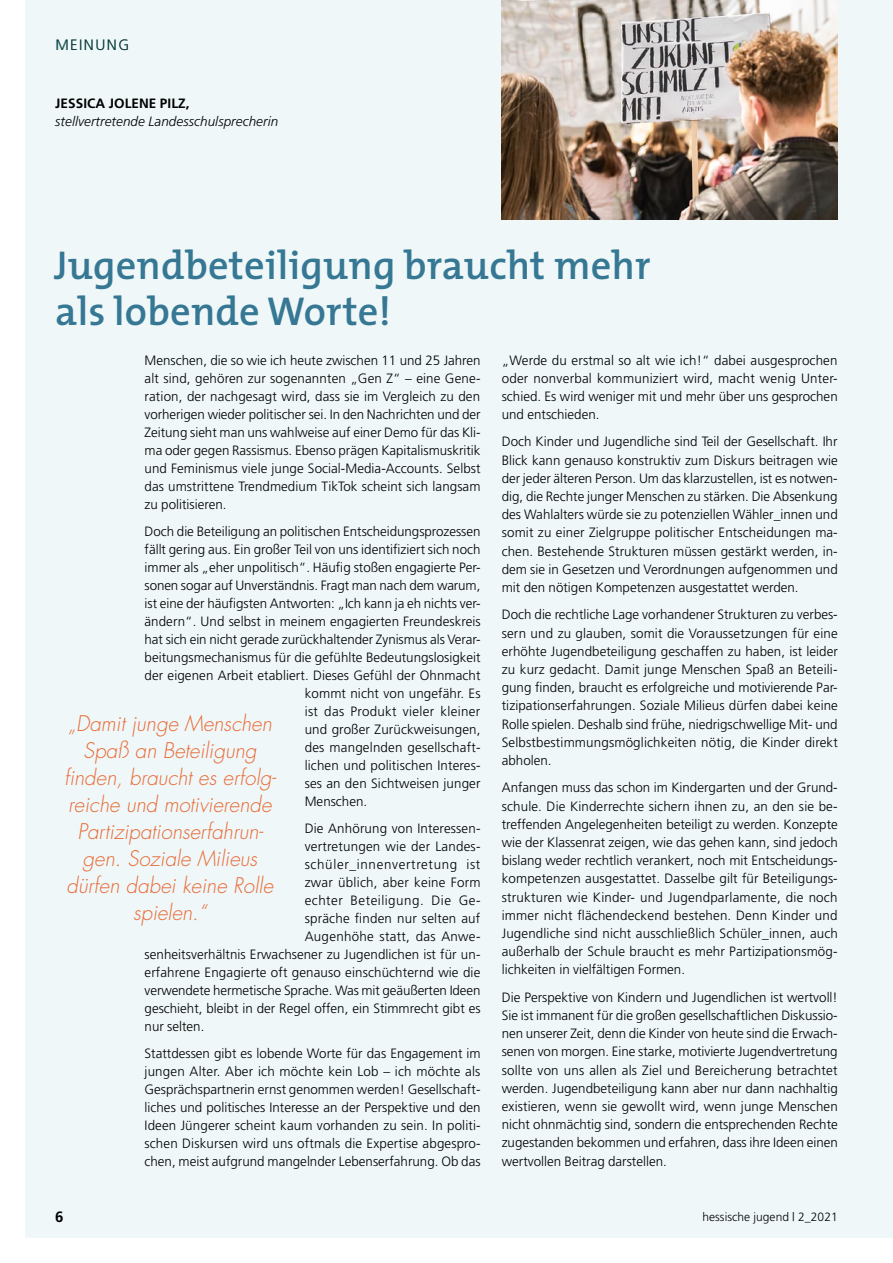
<style>
.page{position:relative;width:893px;height:1263px;background:#fff}
.page>*{position:absolute;margin:0;border:0;box-sizing:border-box;transform-origin:0 0}
.t1{font:600 40.5px/46.5px "The Mix";letter-spacing:.005em;color:#367894}
.t2{font:italic 300 21px/27px "Futura LT";color:#e96933;text-align:center}
.t3{font:300 15px "Frutiger";letter-spacing:.1em;color:#000}
.t4{font:700 15px "Frutiger";color:#000}
.t5{font:300 13.5px/18.1px "Frutiger";color:#000;text-align:justify}
.t6{font:300 13.5px "Frutiger";letter-spacing:.02em;color:#000}
.t7{font:italic 300 13.5px "Frutiger";letter-spacing:.005em;color:#000}
.t8{font:300 13.5px "Frutiger";letter-spacing:.025em;color:#000}
.t9{font:300 13.5px "Frutiger";letter-spacing:.05em;color:#000}
.t10{font:300 13.5px "Frutiger";letter-spacing:.04em;color:#000}
.t11{font:700 13.5px "Frutiger";letter-spacing:.005em;color:#000}
.t12{font:300 12px "Frutiger";letter-spacing:.005em;color:#000}
</style>
<div class="page">
<div style="left:26px;top:0;width:867px;height:1237px;background:#eff7f9"></div>
<img style="left:502px;top:0;width:336px;height:219px">
<p class="t3" style="left:55px;top:36px;width:76px">MEINUNG</p>
<p class="t11" style="left:55px;top:95px;width:136px">JESSICA JOLENE PILZ,</p>
<p class="t7" style="left:55px;top:114px;width:225px">stellvertretende Landesschulsprecherin</p>
<h1 class="t1" style="left:54px;top:241px;width:598px">Jugendbeteiligung braucht mehr als lobende Worte!</h1>
<p class="t5" style="left:145px;top:351px;width:338px">Menschen, die so wie ich heute zwischen 11 und 25 Jahren alt sind, gehören zur sogenannten „Gen Z“ – eine Gene&shy;ration, der nachgesagt wird, dass sie im Vergleich zu den vorherigen wieder politischer sei. In den Nachrichten und der Zeitung sieht man uns wahlweise auf einer Demo für das Kli&shy;ma oder gegen Rassismus. Ebenso prägen Kapitalismuskritik und Feminismus viele junge Social-Media-Accounts. Selbst das umstrittene Trendmedium TikTok scheint sich langsam zu politisieren.</p>
<p class="t5" style="left:145px;top:522px;width:337px">Doch die Beteiligung an politischen Entscheidungsprozessen</p>
<p class="t5" style="left:145px;top:540px;width:337px">fällt gering aus. Ein großer Teil von uns identifiziert sich noch</p>
<p class="t5" style="left:145px;top:558px;width:337px">immer als „eher unpolitisch“. Häufig stoßen engagierte Per-</p>
<p class="t5" style="left:145px;top:576px;width:337px">sonen sogar auf Unverständnis. Fragt man nach dem warum,</p>
<p class="t5" style="left:145px;top:594px;width:337px">ist eine der häufigsten Antworten: „Ich kann ja eh nichts ver-</p>
<p class="t5" style="left:145px;top:612px;width:338px">ändern“. Und selbst in meinem engagierten Freundeskreis</p>
<p class="t5" style="left:145px;top:630px;width:337px">hat sich ein nicht gerade zurückhaltender Zynismus als Verar-</p>
<p class="t5" style="left:145px;top:648px;width:338px">beitungsmechanismus für die gefühlte Bedeutungslosigkeit</p>
<p class="t5" style="left:145px;top:666px;width:337px">der eigenen Arbeit etabliert. Dieses Gefühl der Ohnmacht</p>
<p class="t5" style="left:305px;top:684px;width:177px">kommt nicht von ungefähr. Es</p>
<p class="t8" style="left:305px;top:703px;width:177px">ist das Produkt vieler kleiner</p>
<p class="t5" style="left:305px;top:720px;width:177px">und großer Zurückweisungen,</p>
<p class="t5" style="left:305px;top:738px;width:177px">des mangelnden gesellschaft-</p>
<p class="t5" style="left:305px;top:756px;width:177px">lichen und politischen Interes-</p>
<p class="t5" style="left:305px;top:774px;width:177px">ses an den Sichtweisen junger</p>
<p class="t5" style="left:305px;top:792px;width:64px">Menschen.</p>
<p class="t5" style="left:305px;top:819px;width:177px">Die Anhörung von Interessen-</p>
<p class="t5" style="left:305px;top:837px;width:177px">vertretungen wie der Landes-</p>
<p class="t9" style="left:305px;top:856px;width:177px">schüler_innenvertretung ist</p>
<p class="t6" style="left:305px;top:874px;width:177px">zwar üblich, aber keine Form</p>
<p class="t10" style="left:305px;top:892px;width:177px">echter Beteiligung. Die Ge-</p>
<p class="t5" style="left:305px;top:909px;width:177px">spräche finden nur selten auf</p>
<p class="t6" style="left:305px;top:928px;width:177px">Augenhöhe statt, das Anwe-</p>
<p class="t5" style="left:145px;top:945px;width:337px">senheitsverhältnis Erwachsener zu Jugendlichen ist für un-</p>
<p class="t5" style="left:145px;top:963px;width:337px">erfahrene Engagierte oft genauso einschüchternd wie die</p>
<p class="t5" style="left:145px;top:981px;width:337px">verwendete hermetische Sprache. Was mit geäußerten Ideen</p>
<p class="t5" style="left:145px;top:999px;width:337px">geschieht, bleibt in der Regel offen, ein Stimmrecht gibt es</p>
<p class="t5" style="left:145px;top:1017px;width:61px">nur selten.</p>
<p class="t5" style="left:145px;top:1044px;width:338px">Stattdessen gibt es lobende Worte für das Engagement im jungen Alter. Aber ich möchte kein Lob – ich möchte als Gesprächspartnerin ernst genommen werden! Gesellschaft&shy;liches und politisches Interesse an der Perspektive und den Ideen Jüngerer scheint kaum vorhanden zu sein. In politi&shy;schen Diskursen wird uns oftmals die Expertise abgespro&shy;chen, meist aufgrund mangelnder Lebenserfahrung. Ob das</p>
<h2 class="t2" style="left:64px;top:710px;width:213px">„Damit junge Menschen<br>Spaß an Beteiligung finden, braucht es erfolg&shy;reiche und motivierende<br>Partizipationserfahrun&shy;gen. Soziale Milieus dürfen dabei keine Rolle spielen.“</h2>
<p class="t5" style="left:502px;top:351px;width:337px">„Werde du erstmal so alt wie ich!“ dabei ausgesprochen oder nonverbal kommuniziert wird, macht wenig Unter&shy;schied. Es wird weniger mit und mehr über uns gesprochen und entschieden.</p>
<p class="t5" style="left:502px;top:433px;width:338px">Doch Kinder und Jugendliche sind Teil der Gesellschaft. Ihr Blick kann genauso konstruktiv zum Diskurs beitragen wie der jeder älteren Person. Um das klarzustellen, ist es notwen&shy;dig, die Rechte junger Menschen zu stärken. Die Absenkung des Wahlalters würde sie zu potenziellen Wähler_innen und somit zu einer Zielgruppe politischer Entscheidungen ma&shy;chen. Bestehende Strukturen müssen gestärkt werden, in&shy;dem sie in Gesetzen und Verordnungen aufgenommen und mit den nötigen Kompetenzen ausgestattet werden.</p>
<p class="t5" style="left:502px;top:606px;width:338px">Doch die rechtliche Lage vorhandener Strukturen zu verbes&shy;sern und zu glauben, somit die Voraussetzungen für eine erhöhte Jugendbeteiligung geschaffen zu haben, ist leider zu kurz gedacht. Damit junge Menschen Spaß an Beteili&shy;gung finden, braucht es erfolgreiche und motivierende Par&shy;tizipationserfahrungen. Soziale Milieus dürfen dabei keine Rolle spielen. Deshalb sind frühe, niedrigschwellige Mit- und Selbstbestimmungsmöglichkeiten nötig, die Kinder direkt abholen.</p>
<p class="t5" style="left:502px;top:778px;width:338px">Anfangen muss das schon im Kindergarten und der Grund&shy;schule. Die Kinderrechte sichern ihnen zu, an den sie be&shy;treffenden Angelegenheiten beteiligt zu werden. Konzepte wie der Klassenrat zeigen, wie das gehen kann, sind jedoch bislang weder rechtlich verankert, noch mit Entscheidungs&shy;kompetenzen ausgestattet. Dasselbe gilt für Beteiligungs&shy;strukturen wie Kinder- und Jugendparlamente, die noch immer nicht flächendeckend bestehen. Denn Kinder und Jugendliche sind nicht ausschließlich Schüler_innen, auch außerhalb der Schule braucht es mehr Partizipationsmög&shy;lichkeiten in vielfältigen Formen.</p>
<p class="t5" style="left:502px;top:988px;width:338px">Die Perspektive von Kindern und Jugendlichen ist wertvoll!<br>Sie ist immanent für die großen gesellschaftlichen Diskussio&shy;nen unserer Zeit, denn die Kinder von heute sind die Erwach&shy;senen von morgen. Eine starke, motivierte Jugendvertretung sollte von uns allen als Ziel und Bereicherung betrachtet werden. Jugendbeteiligung kann aber nur dann nachhaltig existieren, wenn sie gewollt wird, wenn junge Menschen nicht ohnmächtig sind, sondern die entsprechenden Rechte zugestanden bekommen und erfahren, dass ihre Ideen einen wertvollen Beitrag darstellen.</p>
<p class="t4" style="left:55px;top:1207px;width:10px">6</p>
<p class="t12" style="left:702px;top:1210px;width:137px">hessische jugend | 2_2021</p>
</div>
